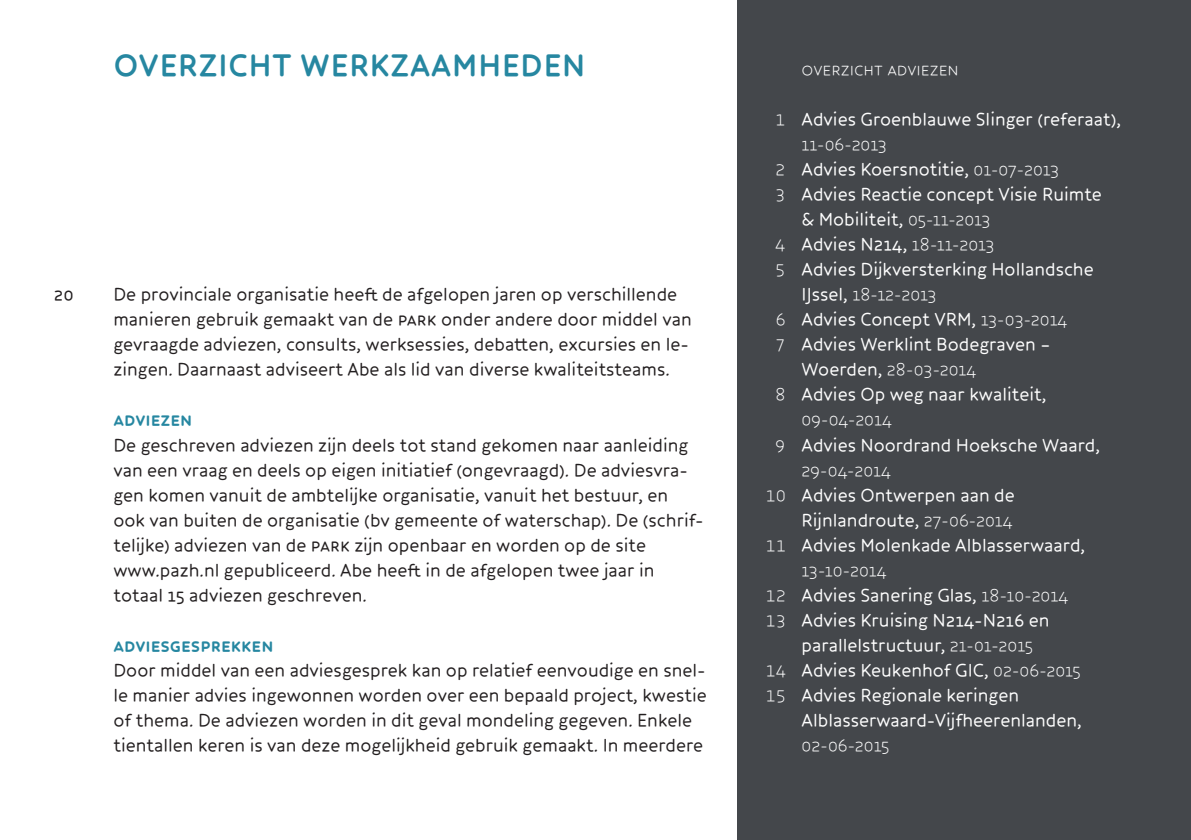
<style>
.page{position:relative;width:1191px;height:840px;background:#fff}
.page>*{position:absolute;margin:0;border:0;box-sizing:border-box;transform-origin:0 0}
.hfd_titel_1{font:700 32px "Core Humanist Sans";letter-spacing:.03em;color:#2687a1}
.platte_tekst{font:19px/25px "Core Humanist Sans";color:#231f20}
.platte_tekst-2{font:19px/25px "Core Humanist Sans";color:#fff}
.tussenkop_bold{font:700 19px "Core Humanist Sans";color:#2687a1}
.platte_tekst-3{font:300 19px "Core Humanist Sans";color:#fff}
.tussenkop_bold-2{font:300 19px "Core Humanist Sans";color:#fff}
.s1{font-weight:300}
.s2{font-weight:400}
</style>
<div class="page">
<div style="left:737px;top:0;width:454px;height:839px;background:#44474b"></div>
<p class="hfd_titel_1" style="left:114px;top:44px;width:473px">OVERZICHT WERKZAAMHEDEN</p>
<p class="platte_tekst" style="left:54px;top:282px;width:21px">20</p>
<p class="platte_tekst" style="left:113px;top:282px;width:580px">De provinciale organisatie heeft de afgelopen jaren op verschillende manieren gebruik gemaakt van de park onder andere door middel van gevraagde adviezen, consults, werksessies, debatten, excursies en le&shy;zingen. Daarnaast adviseert Abe als lid van diverse kwaliteitsteams.</p>
<p class="tussenkop_bold" style="left:113px;top:407px;width:80px">adviezen</p>
<p class="platte_tekst" style="left:113px;top:432px;width:576px;text-align:justify">De geschreven adviezen zijn deels tot stand gekomen naar aanleiding van een vraag en deels op eigen initiatief (ongevraagd). De adviesvra&shy;gen komen vanuit de ambtelijke organisatie, vanuit het bestuur, en</p>
<p class="platte_tekst" style="left:113px;top:507px;width:591px">ook van buiten de organisatie (bv gemeente of waterschap). De (schrif&shy;telijke) adviezen van de park zijn openbaar en worden op de site www.pazh.nl gepubliceerd. Abe heeft in de afgelopen twee jaar in totaal 15 adviezen geschreven.</p>
<p class="tussenkop_bold" style="left:113px;top:632px;width:162px">adviesgesprekken</p>
<p class="platte_tekst" style="left:113px;top:657px;width:595px">Door middel van een adviesgesprek kan op relatief eenvoudige en snel&shy;le manier advies ingewonnen worden over een bepaald project, kwestie of thema. De adviezen worden in dit geval mondeling gegeven. Enkele tientallen keren is van deze mogelijkheid gebruik gemaakt. In meerdere</p>
<p class="tussenkop_bold-2" style="left:801px;top:57px;width:159px">overzicht adviezen</p>
<p class="platte_tekst-2" style="left:801px;top:107px;width:321px;text-indent:-26px"><span class="s1">1</span> Advies Groenblauwe Slinger (referaat),<br><span class="s1">11-06-2013</span></p>
<p class="platte_tekst-2" style="left:775px;top:157px;width:285px"><span class="s1">2</span> Advies Koersnotitie, <span class="s1">01-07-2013</span></p>
<p class="platte_tekst-2" style="left:801px;top:182px;width:302px;text-indent:-26px"><span class="s1">3</span> Advies Reactie concept Visie Ruimte &amp; Mobiliteit, <span class="s1">05-11-2013</span></p>
<p class="platte_tekst-3" style="left:775px;top:232px;width:220px">4 <span class="s2">Advies N214,</span> 18-11-2013</p>
<p class="platte_tekst-2" style="left:801px;top:257px;width:294px;text-indent:-26px"><span class="s1">5</span> Advies Dijkversterking Hollandsche<br>IJssel, <span class="s1">18-12-2013</span></p>
<p class="platte_tekst-2" style="left:776px;top:307px;width:293px"><span class="s1">6</span> Advies Concept VRM, <span class="s1">13-03-2014</span></p>
<p class="platte_tekst-2" style="left:801px;top:332px;width:250px;text-indent:-26px"><span class="s1">7</span> Advies Werklint Bodegraven –<br>Woerden, <span class="s1">28-03-2014</span></p>
<p class="platte_tekst-2" style="left:801px;top:382px;width:246px;text-indent:-26px"><span class="s1">8</span> Advies Op weg naar kwaliteit,<br><span class="s1">09-04-2014</span></p>
<p class="platte_tekst-2" style="left:801px;top:432px;width:300px;text-indent:-26px"><span class="s1">9</span> Advies Noordrand Hoeksche Waard,<br><span class="s1">29-04-2014</span></p>
<p class="platte_tekst-2" style="left:765px;top:482px;width:250px;text-align:right"><span class="s1">10</span> Advies Ontwerpen aan de<br>Rijnlandroute, <span class="s1">27-06-2014</span></p>
<p class="platte_tekst-2" style="left:801px;top:532px;width:285px;text-indent:-36px"><span class="s1">11</span> Advies Molenkade Alblasserwaard,<br><span class="s1">13-10-2014</span></p>
<p class="platte_tekst-2" style="left:765px;top:582px;width:304px"><span class="s1">12</span> Advies Sanering Glas, <span class="s1">18-10-2014</span></p>
<p class="platte_tekst-2" style="left:801px;top:607px;width:249px;text-indent:-36px"><span class="s1">13</span> Advies Kruising N214-N216 en parallelstructuur, <span class="s1">21-01-2015</span></p>
<p class="platte_tekst-2" style="left:765px;top:657px;width:317px"><span class="s1">14</span> Advies Keukenhof GIC, <span class="s1">02-06-2015</span></p>
<p class="platte_tekst-2" style="left:801px;top:682px;width:282px;text-indent:-36px"><span class="s1">15</span> Advies Regionale keringen<br>Alblasserwaard-Vijfheerenlanden,<br><span class="s1">02-06-2015</span></p>
</div>
